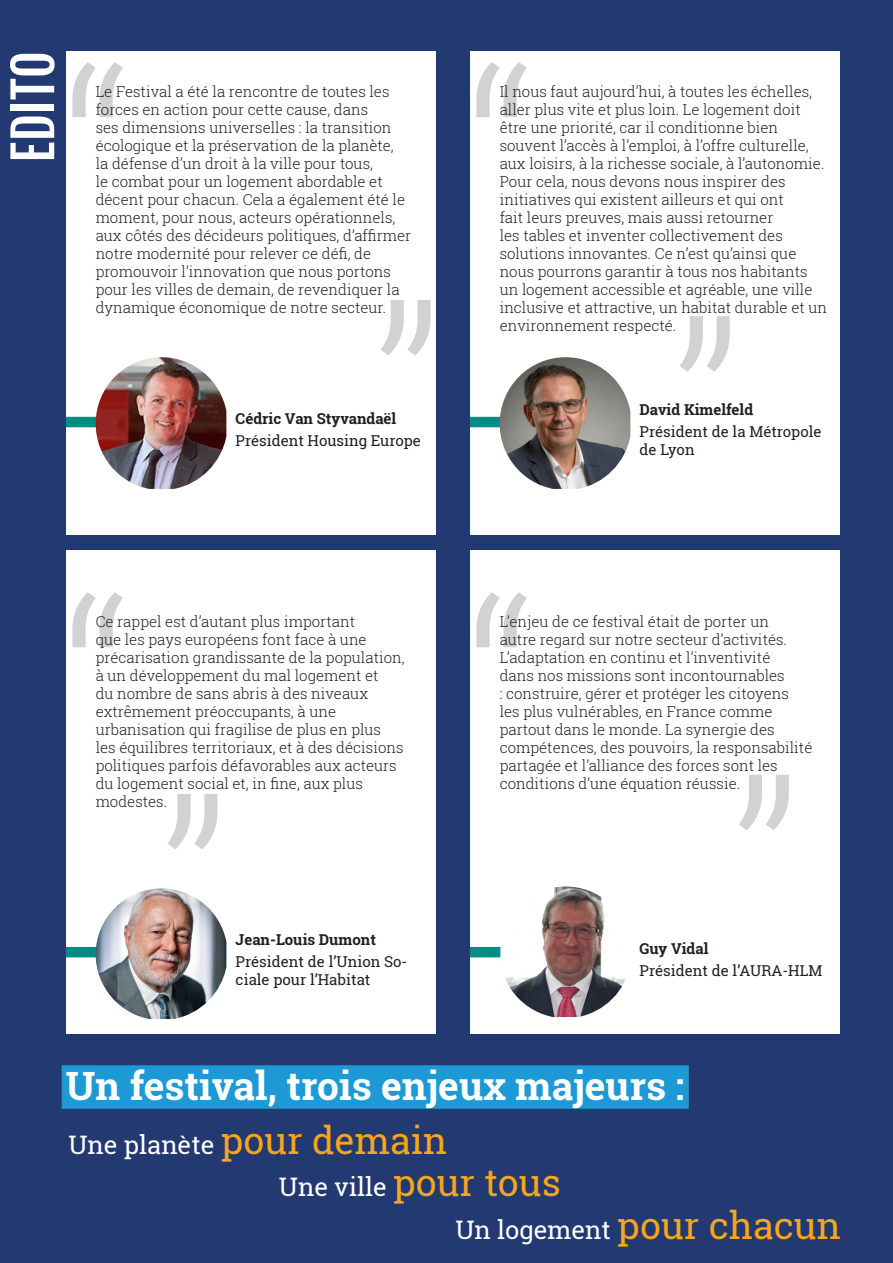
<style>
.page{position:relative;width:893px;height:1263px;background:#233971}
.page>*{position:absolute;margin:0;border:0;box-sizing:border-box;transform-origin:0 0}
.t1{font:300 225px "Roboto Slab";color:#d1d2d4}
.Edito{font:52.5px "Fjalla One";color:#fff}
.Texte_fond_bleu{font:700 39px "Roboto Slab";color:#fff}
.t2{font:25.5px "Roboto Slab";color:#fff}
.t3{font:300 15px/18px "Roboto Slab";color:#231f20}
.t4{font:15px/18px "Roboto Slab";color:#231f20}
.t5{font:700 15px "Roboto Slab";color:#231f20}
.s1{font-size:37.5px;color:#f9a51b}
</style>
<div class="page">
<div style="left:66px;top:51px;width:370px;height:484px;background:#fff"></div>
<div style="left:470px;top:51px;width:370px;height:484px;background:#fff"></div>
<div style="left:66px;top:417px;width:134px;height:10px;background:#008e84"></div>
<img style="left:96px;top:357px;width:130px;height:132px">
<div style="left:470px;top:417px;width:134px;height:10px;background:#008e84"></div>
<img style="left:500px;top:357px;width:130px;height:132px">
<div style="left:66px;top:550px;width:370px;height:483px;background:#fff"></div>
<div style="left:470px;top:550px;width:370px;height:483px;background:#fff"></div>
<div style="left:66px;top:947px;width:134px;height:10px;background:#008e84"></div>
<div style="left:470px;top:947px;width:134px;height:10px;background:#008e84"></div>
<img style="left:96px;top:888px;width:130px;height:131px">
<img style="left:500px;top:886px;width:126px;height:131px">
<div style="left:62px;top:1065px;width:627px;height:44px;background:#1d99d6"></div>
<p class="Edito" style="left:1px;top:163px;width:113px;rotate:-90deg">EDITO</p>
<p class="t1" style="left:62px;top:0;width:69px">“</p>
<p class="t3" style="left:96px;top:82px;width:317px">Le Festival a été la rencontre de toutes les forces en action pour cette cause, dans<br>ses dimensions universelles : la transition écologique et la préservation de la planète,<br>la défense d’un droit à la ville pour tous,<br>le combat pour un logement abordable et décent pour chacun. Cela a également été le moment, pour nous, acteurs opérationnels, aux côtés des décideurs politiques, d’affirmer notre modernité pour relever ce défi, de promouvoir l’innovation que nous portons pour les villes de demain, de revendiquer la dynamique économique de notre secteur.</p>
<p class="t1" style="left:373px;top:235px;width:69px">”</p>
<p class="t5" style="left:236px;top:408px;width:162px">Cédric Van Styvandaël</p>
<p class="t4" style="left:236px;top:432px;width:187px">Président Housing Europe</p>
<p class="t1" style="left:466px;top:0;width:69px">“</p>
<p class="t3" style="left:500px;top:82px;width:329px">Il nous faut aujourd’hui, à toutes les échelles, aller plus vite et plus loin. Le logement doit être une priorité, car il conditionne bien souvent l’accès à l’emploi, à l’offre culturelle, aux loisirs, à la richesse sociale, à l’autonomie.<br>Pour cela, nous devons nous inspirer des initiatives qui existent ailleurs et qui ont<br>fait leurs preuves, mais aussi retourner<br>les tables et inventer collectivement des solutions innovantes. Ce n’est qu’ainsi que nous pourrons garantir à tous nos habitants un logement accessible et agréable, une ville inclusive et attractive, un habitat durable et un environnement respecté.</p>
<p class="t1" style="left:672px;top:252px;width:69px">”</p>
<p class="t5" style="left:640px;top:399px;width:115px">David Kimelfeld</p>
<p class="t4" style="left:640px;top:423px;width:183px">Président de la Métropole de Lyon</p>
<p class="t1" style="left:62px;top:530px;width:69px">“</p>
<p class="t3" style="left:96px;top:612px;width:310px">Ce rappel est d’autant plus important<br>que les pays européens font face à une précarisation grandissante de la population, à un développement du mal logement et<br>du nombre de sans abris à des niveaux extrêmement préoccupants, à une urbanisation qui fragilise de plus en plus les équilibres territoriaux, et à des décisions politiques parfois défavorables aux acteurs du logement social et, in fine, aux plus modestes.</p>
<p class="t1" style="left:160px;top:729px;width:69px">”</p>
<p class="t5" style="left:236px;top:929px;width:142px">Jean-Louis Dumont</p>
<p class="t4" style="left:236px;top:953px;width:173px">Président de l’Union So&shy;ciale pour l’Habitat</p>
<p class="t1" style="left:466px;top:530px;width:69px">“</p>
<p class="t3" style="left:500px;top:612px;width:314px">L’enjeu de ce festival était de porter un<br>autre regard sur notre secteur d’activités.<br>L’adaptation en continu et l’inventivité<br>dans nos missions sont incontournables<br>: construire, gérer et protéger les citoyens les plus vulnérables, en France comme partout dans le monde. La synergie des compétences, des pouvoirs, la responsabilité partagée et l’alliance des forces sont les conditions d’une équation réussie.</p>
<p class="t1" style="left:731px;top:710px;width:69px">”</p>
<p class="t5" style="left:640px;top:938px;width:70px">Guy Vidal</p>
<p class="t4" style="left:640px;top:962px;width:184px">Président de l’AURA-HLM</p>
<p class="Texte_fond_bleu" style="left:66px;top:1059px;width:620px">Un festival, trois enjeux majeurs :</p>
<p class="t2" style="left:68px;top:1127px;width:380px">Une planète <span class="s1">pour demain</span></p>
<p class="t2" style="left:279px;top:1169px;width:283px">Une ville <span class="s1">pour tous</span></p>
<p class="t2" style="left:455px;top:1212px;width:387px">Un logement <span class="s1">pour chacun</span></p>
</div>
